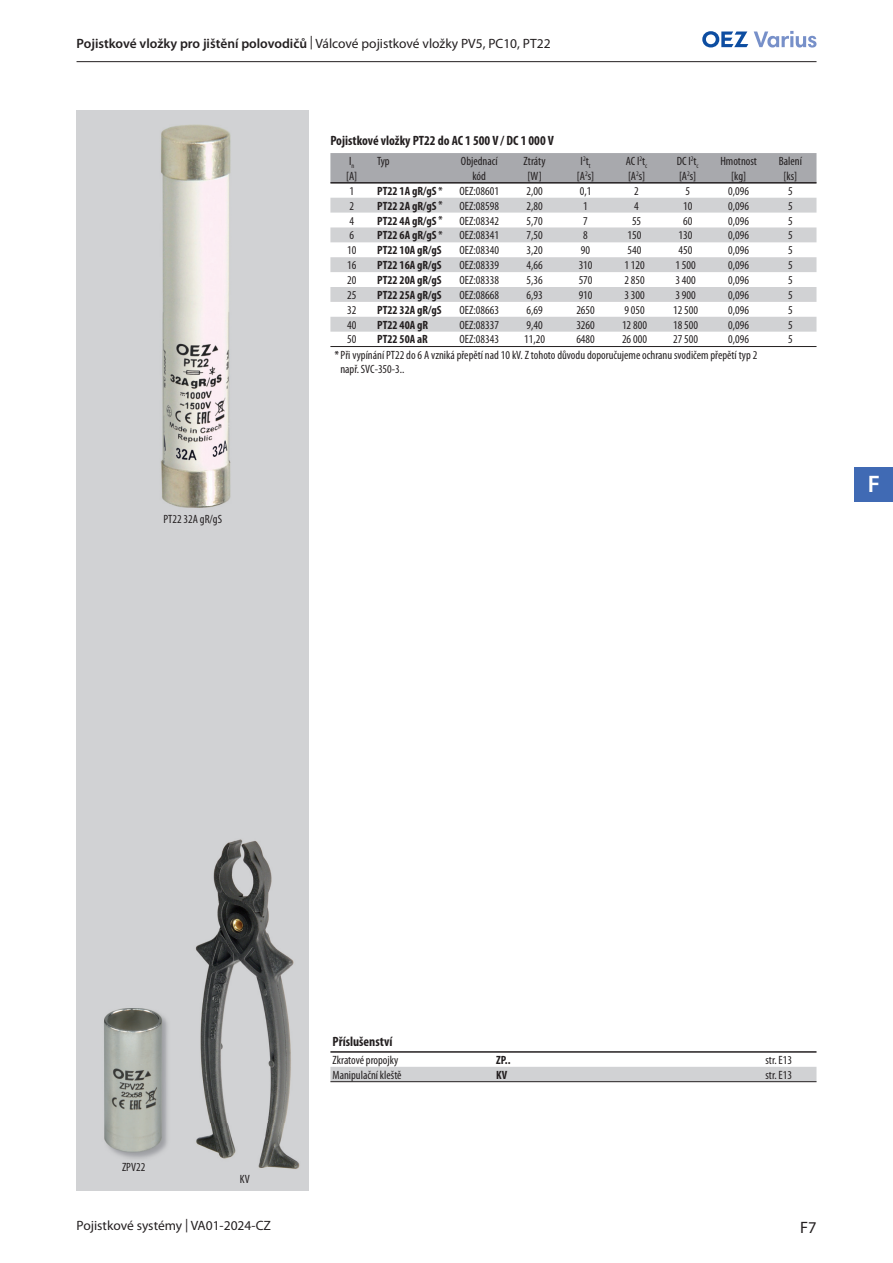
<style>
.page{position:relative;width:893px;height:1263px;background:#fff}
.page>*{position:absolute;margin:0;border:0;box-sizing:border-box;transform-origin:0 0}
.t1{font:600 24px "Myriad Pro";color:#fff}
.t2{font:16.5px "Myriad Pro";color:#231f20}
.t3{font:13.5px "Myriad Pro";color:#231f20}
.t4{font:700 condensed 13.5px "Myriad Pro";color:#231f20}
.t5{font:condensed 12px/13.5px "Myriad Pro";color:#231f20}
.t6{font:700 condensed 12px "Myriad Pro";color:#231f20}
.s1{font-weight:600}
.s2{font-size:10.5px}
.s3{font-weight:700;font-size:10.5px}
</style>
<div class="page">
<hr style="left:77px;top:61px;width:739px;height:1px;background:#231f20">
<svg style="left:702px;top:31px;width:46px;height:16px"></svg>
<svg style="left:754px;top:31px;width:62px;height:17px"></svg>
<div style="left:855px;top:468px;width:38px;height:34px;background:#406ab4"></div>
<div style="left:77px;top:110px;width:232px;height:1081px;background:#d1d2d4"></div>
<div style="left:330px;top:153px;width:486px;height:29px;background:#a8a9ad"></div>
<svg style="left:330px;top:198px;width:486px;height:134px;fill:#d1d2d4"></svg>
<hr style="left:330px;top:346px;width:486px;height:1px;background:#231f20">
<hr style="left:330px;top:182px;width:486px;height:2px;background:#231f20">
<img style="left:195px;top:839px;width:105px;height:330px">
<div style="left:330px;top:1067px;width:486px;height:14px;background:#d1d2d4"></div>
<hr style="left:330px;top:1051px;width:486px;height:2px;background:#231f20">
<hr style="left:330px;top:1081px;width:486px;height:1px;background:#231f20">
<img style="left:130px;top:1019px;width:38px;height:140px">
<img style="left:104px;top:1008px;width:61px;height:150px">
<img style="left:161px;top:124px;width:70px;height:384px">
<p class="t3" style="left:77px;top:35px;width:476px"><span class="s1">Pojistkové vložky pro jištění polovodičů</span> | Válcové pojistkové vložky PV5, PC10, PT22</p>
<p class="t5" style="left:163px;top:513px;width:60px">PT22 32A gR/gS</p>
<p class="t4" style="left:330px;top:135px;width:225px">Pojistkové vložky PT22 do AC 1 500 V / DC 1 000 V</p>
<p class="t5" style="left:349px;top:155px;width:7px">I<sub>n</sub></p>
<p class="t5" style="left:377px;top:155px;width:14px">Typ</p>
<p class="t5" style="left:461px;top:155px;width:38px">Objednací</p>
<p class="t5" style="left:524px;top:155px;width:23px">Ztráty</p>
<p class="t5" style="left:581px;top:155px;width:11px">I<sup>2</sup>t<sub>t</sub></p>
<p class="t5" style="left:626px;top:155px;width:23px">AC I<sup>2</sup>t<sub>c</sub></p>
<p class="t5" style="left:677px;top:155px;width:23px">DC I<sup>2</sup>t<sub>c</sub></p>
<p class="t5" style="left:720px;top:155px;width:38px">Hmotnost</p>
<p class="t5" style="left:779px;top:155px;width:25px">Balení</p>
<p class="t5" style="left:346px;top:170px;width:12px">[A]</p>
<p class="t5" style="left:472px;top:170px;width:15px">kód</p>
<p class="t5" style="left:527px;top:170px;width:16px">[W]</p>
<p class="t5" style="left:577px;top:170px;width:19px">[A<sup>2</sup>s]</p>
<p class="t5" style="left:628px;top:170px;width:19px">[A<sup>2</sup>s]</p>
<p class="t5" style="left:679px;top:170px;width:19px">[A<sup>2</sup>s]</p>
<p class="t5" style="left:731px;top:170px;width:16px">[kg]</p>
<p class="t5" style="left:783px;top:170px;width:15px">[ks]</p>
<p class="t5" style="left:349px;top:186px;width:6px">1</p>
<p class="t6" style="left:377px;top:187px;width:67px">PT22 1A gR/gS <span class="s2">*</span></p>
<p class="t5" style="left:460px;top:186px;width:41px">OEZ:08601</p>
<p class="t5" style="left:526px;top:186px;width:18px">2,00</p>
<p class="t5" style="left:580px;top:186px;width:13px">0,1</p>
<p class="t5" style="left:634px;top:186px;width:6px">2</p>
<p class="t5" style="left:685px;top:186px;width:6px">5</p>
<p class="t5" style="left:728px;top:186px;width:22px">0,096</p>
<p class="t5" style="left:788px;top:186px;width:6px">5</p>
<p class="t5" style="left:349px;top:200px;width:6px">2</p>
<p class="t6" style="left:377px;top:201px;width:67px">PT22 2A gR/gS <span class="s2">*</span></p>
<p class="t5" style="left:460px;top:200px;width:41px">OEZ:08598</p>
<p class="t5" style="left:526px;top:200px;width:18px">2,80</p>
<p class="t5" style="left:583px;top:200px;width:6px">1</p>
<p class="t5" style="left:634px;top:200px;width:6px">4</p>
<p class="t5" style="left:683px;top:200px;width:11px">10</p>
<p class="t5" style="left:728px;top:200px;width:22px">0,096</p>
<p class="t5" style="left:788px;top:200px;width:6px">5</p>
<p class="t5" style="left:349px;top:215px;width:6px">4</p>
<p class="t6" style="left:377px;top:216px;width:67px">PT22 4A gR/gS <span class="s2">*</span></p>
<p class="t5" style="left:460px;top:215px;width:41px">OEZ:08342</p>
<p class="t5" style="left:526px;top:215px;width:18px">5,70</p>
<p class="t5" style="left:583px;top:215px;width:6px">7</p>
<p class="t5" style="left:632px;top:215px;width:11px">55</p>
<p class="t5" style="left:683px;top:215px;width:11px">60</p>
<p class="t5" style="left:728px;top:215px;width:22px">0,096</p>
<p class="t5" style="left:788px;top:215px;width:6px">5</p>
<p class="t5" style="left:349px;top:230px;width:6px">6</p>
<p class="t6" style="left:377px;top:231px;width:67px">PT22 6A gR/gS <span class="s2">*</span></p>
<p class="t5" style="left:460px;top:230px;width:41px">OEZ:08341</p>
<p class="t5" style="left:526px;top:230px;width:18px">7,50</p>
<p class="t5" style="left:583px;top:230px;width:6px">8</p>
<p class="t5" style="left:627px;top:230px;width:15px">150</p>
<p class="t5" style="left:678px;top:230px;width:15px">130</p>
<p class="t5" style="left:728px;top:230px;width:22px">0,096</p>
<p class="t5" style="left:788px;top:230px;width:6px">5</p>
<p class="t5" style="left:347px;top:245px;width:11px">10</p>
<p class="t6" style="left:377px;top:246px;width:66px">PT22 10A gR/gS</p>
<p class="t5" style="left:460px;top:245px;width:41px">OEZ:08340</p>
<p class="t5" style="left:526px;top:245px;width:18px">3,20</p>
<p class="t5" style="left:581px;top:245px;width:11px">90</p>
<p class="t5" style="left:627px;top:245px;width:15px">540</p>
<p class="t5" style="left:678px;top:245px;width:15px">450</p>
<p class="t5" style="left:728px;top:245px;width:22px">0,096</p>
<p class="t5" style="left:788px;top:245px;width:6px">5</p>
<p class="t5" style="left:347px;top:260px;width:11px">16</p>
<p class="t6" style="left:377px;top:261px;width:66px">PT22 16A gR/gS</p>
<p class="t5" style="left:460px;top:260px;width:41px">OEZ:08339</p>
<p class="t5" style="left:526px;top:260px;width:18px">4,66</p>
<p class="t5" style="left:579px;top:260px;width:15px">310</p>
<p class="t5" style="left:624px;top:260px;width:22px">1 120</p>
<p class="t5" style="left:675px;top:260px;width:22px">1 500</p>
<p class="t5" style="left:728px;top:260px;width:22px">0,096</p>
<p class="t5" style="left:788px;top:260px;width:6px">5</p>
<p class="t5" style="left:347px;top:274px;width:11px">20</p>
<p class="t6" style="left:377px;top:275px;width:66px">PT22 20A gR/gS</p>
<p class="t5" style="left:460px;top:274px;width:41px">OEZ:08338</p>
<p class="t5" style="left:526px;top:274px;width:18px">5,36</p>
<p class="t5" style="left:579px;top:274px;width:15px">570</p>
<p class="t5" style="left:624px;top:274px;width:22px">2 850</p>
<p class="t5" style="left:675px;top:274px;width:22px">3 400</p>
<p class="t5" style="left:728px;top:274px;width:22px">0,096</p>
<p class="t5" style="left:788px;top:274px;width:6px">5</p>
<p class="t5" style="left:347px;top:289px;width:11px">25</p>
<p class="t6" style="left:377px;top:290px;width:66px">PT22 25A gR/gS</p>
<p class="t5" style="left:460px;top:289px;width:41px">OEZ:08668</p>
<p class="t5" style="left:526px;top:289px;width:18px">6,93</p>
<p class="t5" style="left:579px;top:289px;width:15px">910</p>
<p class="t5" style="left:624px;top:289px;width:22px">3 300</p>
<p class="t5" style="left:675px;top:289px;width:22px">3 900</p>
<p class="t5" style="left:728px;top:289px;width:22px">0,096</p>
<p class="t5" style="left:788px;top:289px;width:6px">5</p>
<p class="t5" style="left:347px;top:304px;width:11px">32</p>
<p class="t6" style="left:377px;top:305px;width:66px">PT22 32A gR/gS</p>
<p class="t5" style="left:460px;top:304px;width:41px">OEZ:08663</p>
<p class="t5" style="left:526px;top:304px;width:18px">6,69</p>
<p class="t5" style="left:576px;top:304px;width:20px">2650</p>
<p class="t5" style="left:624px;top:304px;width:22px">9 050</p>
<p class="t5" style="left:673px;top:304px;width:26px">12 500</p>
<p class="t5" style="left:728px;top:304px;width:22px">0,096</p>
<p class="t5" style="left:788px;top:304px;width:6px">5</p>
<p class="t5" style="left:347px;top:319px;width:11px">40</p>
<p class="t6" style="left:377px;top:320px;width:52px">PT22 40A gR</p>
<p class="t5" style="left:460px;top:319px;width:41px">OEZ:08337</p>
<p class="t5" style="left:526px;top:319px;width:18px">9,40</p>
<p class="t5" style="left:576px;top:319px;width:20px">3260</p>
<p class="t5" style="left:622px;top:319px;width:26px">12 800</p>
<p class="t5" style="left:673px;top:319px;width:26px">18 500</p>
<p class="t5" style="left:728px;top:319px;width:22px">0,096</p>
<p class="t5" style="left:788px;top:319px;width:6px">5</p>
<p class="t5" style="left:347px;top:334px;width:11px">50</p>
<p class="t6" style="left:377px;top:335px;width:52px">PT22 50A aR</p>
<p class="t5" style="left:460px;top:334px;width:41px">OEZ:08343</p>
<p class="t5" style="left:524px;top:334px;width:22px">11,20</p>
<p class="t5" style="left:576px;top:334px;width:20px">6480</p>
<p class="t5" style="left:622px;top:334px;width:26px">26 000</p>
<p class="t5" style="left:673px;top:334px;width:26px">27 500</p>
<p class="t5" style="left:728px;top:334px;width:22px">0,096</p>
<p class="t5" style="left:788px;top:334px;width:6px">5</p>
<p class="t5" style="left:340px;top:350px;width:418px;text-indent:-6px"><span class="s3">*</span> Při vypínání PT22 do 6 A vzniká přepětí nad 10 kV. Z tohoto důvodu doporučujeme ochranu svodičem přepětí typ 2 např. SVC-350-3..</p>
<h1 class="t1" style="left:868px;top:470px;width:14px">F</h1>
<p class="t5" style="left:122px;top:1162px;width:25px">ZPV22</p>
<p class="t5" style="left:240px;top:1173px;width:11px">KV</p>
<p class="t4" style="left:333px;top:1036px;width:61px">Příslušenství</p>
<p class="t5" style="left:333px;top:1055px;width:67px">Zkratové propojky</p>
<p class="t6" style="left:496px;top:1056px;width:16px">ZP..</p>
<p class="t5" style="left:765px;top:1055px;width:28px">str. E13</p>
<p class="t5" style="left:333px;top:1069px;width:71px">Manipulační kleště</p>
<p class="t6" style="left:496px;top:1070px;width:12px">KV</p>
<p class="t5" style="left:765px;top:1069px;width:28px">str. E13</p>
<p class="t3" style="left:77px;top:1218px;width:196px">Pojistkové systémy | VA01-2024-CZ</p>
<h2 class="t2" style="left:800px;top:1217px;width:18px">F7</h2>
</div>
